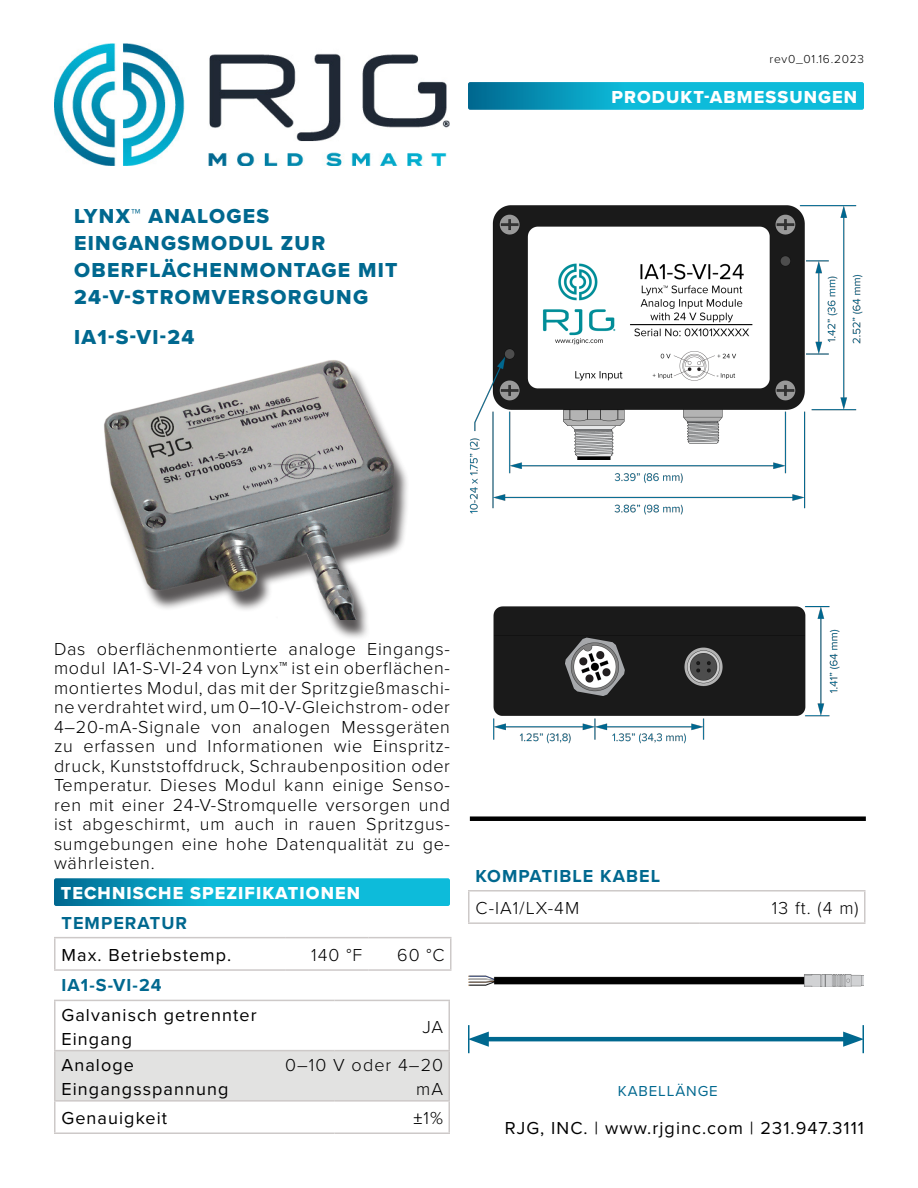
<style>
.page{position:relative;width:918px;height:1188px;background:#fff}
.page>*{position:absolute;margin:0;border:0;box-sizing:border-box;transform-origin:0 0}
.t1{font:21px/27px "Proxima Nova Extrabld";letter-spacing:.06em;color:#00688f}
.t2{font:300 18px/19.5px "Proxima Nova";letter-spacing:.04em;color:#000;text-align:justify}
.t3{font:18px/24px "Proxima Nova";letter-spacing:.06em;color:#000}
.t4{font:18px "Proxima Nova Extrabld";letter-spacing:.06em;color:#fff}
.t5{font:700 18px "Proxima Nova";letter-spacing:.06em;color:#00688f}
.t6{font:300 18px/24px "Proxima Nova";letter-spacing:.06em;color:#000;text-align:right}
.t7{font:15px "Proxima Nova";letter-spacing:.06em;color:#00688f}
.t8{font:300 12px "Proxima Nova";letter-spacing:.06em;color:#000}
.s1{font-weight:400}
</style>
<div class="page">
<img style="left:54px;top:44px;width:396px;height:122px">
<svg style="left:54px;top:878px;width:396px;height:28px;background:#0caacb"></svg>
<svg style="left:468px;top:82px;width:396px;height:28px;background:#0caacb"></svg>
<hr style="left:54px;top:937px;width:232px;height:1px;background:#cdc9c8">
<hr style="left:54px;top:938px;width:2px;height:31px;background:#cdc9c8">
<hr style="left:286px;top:937px;width:82px;height:1px;background:#cdc9c8">
<hr style="left:368px;top:937px;width:83px;height:1px;background:#cdc9c8">
<hr style="left:450px;top:938px;width:2px;height:31px;background:#cdc9c8">
<hr style="left:54px;top:969px;width:232px;height:2px;background:#cdc9c8">
<hr style="left:286px;top:969px;width:82px;height:2px;background:#cdc9c8">
<hr style="left:368px;top:969px;width:83px;height:2px;background:#cdc9c8">
<div style="left:56px;top:1051px;width:392px;height:49px;background:#e2e2e1"></div>
<hr style="left:54px;top:1000px;width:198px;height:1px;background:#cdc9c8">
<hr style="left:54px;top:1001px;width:2px;height:49px;background:#cdc9c8">
<hr style="left:252px;top:1000px;width:82px;height:1px;background:#cdc9c8">
<hr style="left:334px;top:1000px;width:116px;height:1px;background:#cdc9c8">
<hr style="left:448px;top:1001px;width:2px;height:49px;background:#cdc9c8">
<hr style="left:54px;top:1050px;width:198px;height:1px;background:#cdc9c8">
<hr style="left:54px;top:1051px;width:2px;height:49px;background:#cdc9c8">
<hr style="left:252px;top:1050px;width:82px;height:1px;background:#cdc9c8">
<hr style="left:334px;top:1050px;width:116px;height:1px;background:#cdc9c8">
<hr style="left:54px;top:1100px;width:198px;height:2px;background:#cdc9c8">
<hr style="left:54px;top:1102px;width:2px;height:30px;background:#cdc9c8">
<hr style="left:252px;top:1100px;width:82px;height:2px;background:#cdc9c8">
<hr style="left:334px;top:1100px;width:116px;height:2px;background:#cdc9c8">
<hr style="left:448px;top:1102px;width:2px;height:30px;background:#cdc9c8">
<hr style="left:54px;top:1132px;width:198px;height:2px;background:#cdc9c8">
<hr style="left:252px;top:1132px;width:82px;height:2px;background:#cdc9c8">
<hr style="left:334px;top:1132px;width:116px;height:2px;background:#cdc9c8">
<hr style="left:448px;top:1051px;width:2px;height:49px;background:#cdc9c8">
<div style="left:470px;top:816px;width:396px;height:5px;background:#000"></div>
<img style="left:468px;top:974px;width:396px;height:12px">
<hr style="left:468px;top:890px;width:232px;height:2px;background:#cdc9c8">
<hr style="left:468px;top:892px;width:2px;height:30px;background:#cdc9c8">
<hr style="left:700px;top:890px;width:165px;height:2px;background:#cdc9c8">
<hr style="left:864px;top:892px;width:2px;height:30px;background:#cdc9c8">
<hr style="left:468px;top:922px;width:232px;height:2px;background:#cdc9c8">
<hr style="left:700px;top:922px;width:165px;height:2px;background:#cdc9c8">
<img style="left:469px;top:206px;width:394px;height:309px">
<img style="left:494px;top:607px;width:346px;height:137px">
<hr style="left:481px;top:1037px;width:370px;height:4px;background:#00688f">
<svg style="left:470px;top:1032px;width:19px;height:15px"></svg>
<svg style="left:843px;top:1032px;width:19px;height:15px"></svg>
<hr style="left:468px;top:1025px;width:2px;height:28px;background:#00688f">
<hr style="left:862px;top:1025px;width:2px;height:28px;background:#00688f">
<div style="left:103px;top:365px;width:306px;height:275px;background:#231f20;opacity:.75"></div>
<img style="left:103px;top:360px;width:306px;height:259px">
<p class="t1" style="left:74px;top:202px;width:325px">LYNX™ ANALOGES<br>EINGANGSMODUL ZUR<br>OBERFLÄCHENMONTAGE MIT<br>24-V-STROMVERSORGUNG</p>
<p class="t1" style="left:74px;top:323px;width:122px">IA1‑S‑VI‑24</p>
<p class="t8" style="left:770px;top:51px;width:96px">rev0_01.16.2023</p>
<p class="t4" style="left:611px;top:84px;width:247px">PRODUKT-ABMESSUNGEN</p>
<p class="t2" style="left:54px;top:638px;width:398px">Das oberflächenmontierte analoge Eingangs‑ modul IA1‑S‑VI‑24 von Lynx™ ist ein oberflächen‑ montiertes Modul, das mit der Spritzgießmaschi‑ ne verdrahtet wird, um 0–10-V-Gleichstrom- oder 4–20-mA-Signale von analogen Messgeräten zu erfassen und Informationen wie Einspritz‑ druck, Kunststoffdruck, Schraubenposition oder Temperatur. Dieses Modul kann einige Senso‑ ren mit einer 24-V-Stromquelle versorgen und ist abgeschirmt, um auch in rauen Spritzgus‑ sumgebungen eine hohe Datenqualität zu ge‑ währleisten.</p>
<p class="t4" style="left:61px;top:880px;width:301px">TECHNISCHE SPEZIFIKATIONEN</p>
<p class="t5" style="left:62px;top:909px;width:127px">TEMPERATUR</p>
<p class="t3" style="left:62px;top:942px;width:171px">Max. Betriebstemp.</p>
<p class="t2" style="left:311px;top:944px;width:53px">140 °F</p>
<p class="t2" style="left:397px;top:944px;width:49px">60 °C</p>
<p class="t5" style="left:62px;top:972px;width:102px">IA1‑S‑VI‑24</p>
<p class="t3" style="left:62px;top:1002px;width:197px">Galvanisch getrennter<br>Eingang</p>
<p class="t2" style="left:422px;top:1016px;width:22px">JA</p>
<p class="t3" style="left:62px;top:1052px;width:169px">Analoge<br>Eingangsspannung</p>
<p class="t6" style="left:285px;top:1052px;width:160px">0–10 V oder 4–20 mA</p>
<p class="t3" style="left:62px;top:1105px;width:107px">Genauigkeit</p>
<p class="t2" style="left:414px;top:1107px;width:31px"><span class="s1">±</span>1%</p>
<p class="t5" style="left:476px;top:862px;width:186px">KOMPATIBLE KABEL</p>
<p class="t2" style="left:476px;top:897px;width:105px">C‑IA1/LX‑4M</p>
<p class="t2" style="left:772px;top:897px;width:88px">13 ft. (4 m)</p>
<p class="t7" style="left:618px;top:1080px;width:101px">KABELLÄNGE</p>
<p class="t3" style="left:505px;top:1115px;width:361px">RJG, INC. | www.rjginc.com | 231.947.3111</p>
</div>
